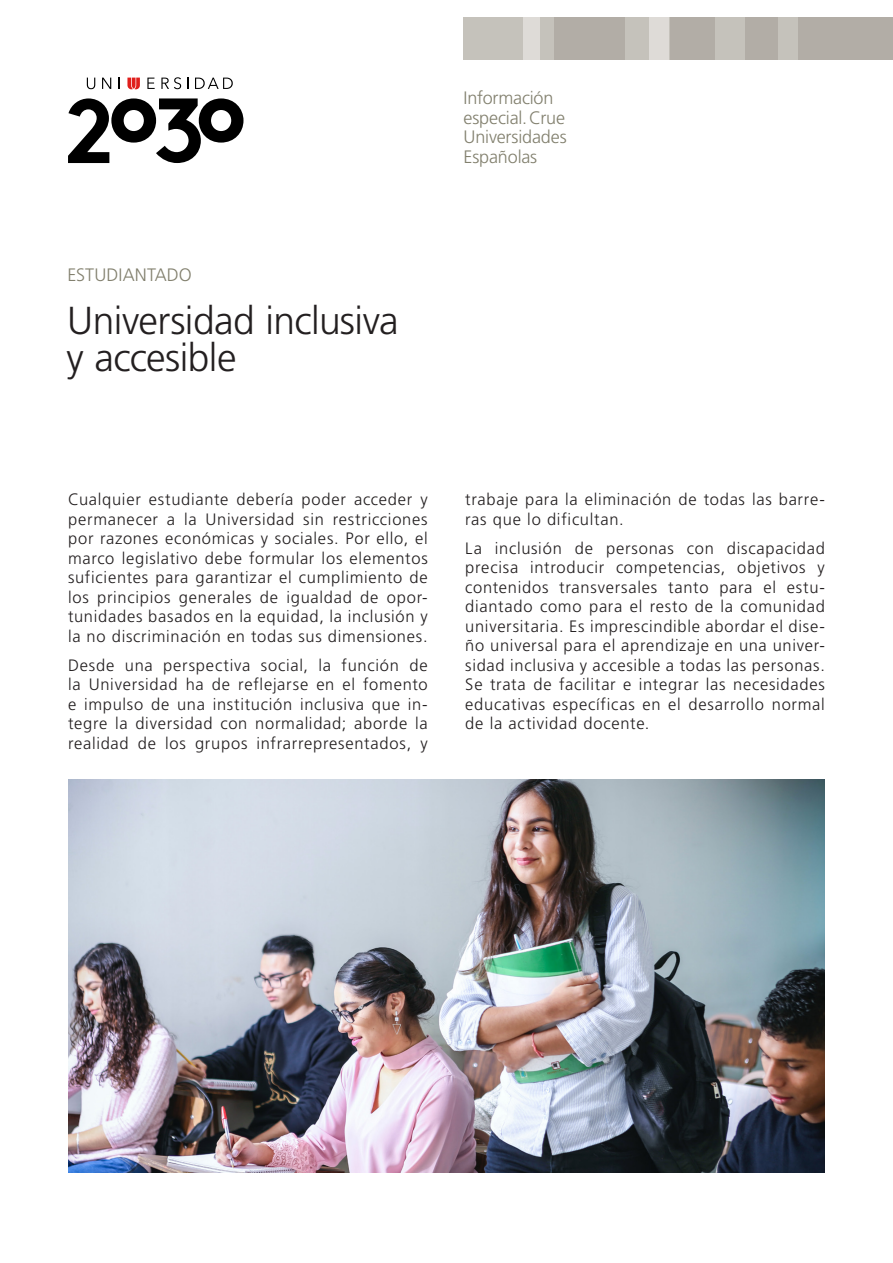
<style>
.page{position:relative;width:893px;height:1263px;background:#fff}
.page>*{position:absolute;margin:0;border:0;box-sizing:border-box;transform-origin:0 0}
.Título{font:300 39px/37.5px "Frutiger LT Std";letter-spacing:-.015em;color:#231f20}
.Entradilla_Título{font:300 18px/19.5px "Frutiger LT Std";letter-spacing:-.01em;color:#82806e}
.Texto_Seguido{font:300 16.5px/19.5px "Frutiger LT Std";letter-spacing:.045em;color:#231f20;text-align:justify}
</style>
<div class="page">
<div style="left:798px;top:17px;width:95px;height:43px;background:#b2ada6"></div>
<div style="left:523px;top:17px;width:18px;height:43px;background:#dedbd7"></div>
<div style="left:463px;top:17px;width:60px;height:43px;background:#c5c2bb"></div>
<div style="left:777px;top:17px;width:21px;height:43px;background:#c5c2bb"></div>
<div style="left:649px;top:17px;width:21px;height:43px;background:#dedbd7"></div>
<div style="left:541px;top:17px;width:13px;height:43px;background:#c5c2bb"></div>
<div style="left:624px;top:17px;width:25px;height:43px;background:#c5c2bb"></div>
<div style="left:554px;top:17px;width:70px;height:43px;background:#b2ada6"></div>
<div style="left:715px;top:17px;width:30px;height:43px;background:#c5c2bb"></div>
<div style="left:745px;top:17px;width:32px;height:43px;background:#b2ada6"></div>
<div style="left:670px;top:17px;width:45px;height:43px;background:#b2ada6"></div>
<svg style="left:68px;top:98px;width:175px;height:65px"></svg>
<svg style="left:87px;top:78px;width:8px;height:11px"></svg>
<svg style="left:102px;top:78px;width:9px;height:11px"></svg>
<svg style="left:147px;top:78px;width:8px;height:11px"></svg>
<svg style="left:161px;top:77px;width:20px;height:12px"></svg>
<svg style="left:195px;top:78px;width:38px;height:11px"></svg>
<svg style="left:127px;top:78px;width:13px;height:11px"></svg>
<img style="left:68px;top:779px;width:757px;height:393px">
<p class="Entradilla_Título" style="left:67px;top:265px;width:126px">ESTUDIANTADO</p>
<p class="Título" style="left:66px;top:302px;width:334px">Universidad inclusiva y accesible</p>
<p class="Entradilla_Título" style="left:463px;top:88px;width:103px">Información especial. Crue</p>
<p class="Entradilla_Título" style="left:463px;top:127px;width:105px">Universidades<br>Españolas</p>
<p class="Texto_Seguido" style="left:68px;top:490px;width:361px">Cualquier estudiante debería poder acceder y permanecer a la Universidad sin restricciones por razones económicas y sociales. Por ello, el marco legislativo debe formular los elementos suficientes para garantizar el cumplimiento de los principios generales de igualdad de opor&shy;tunidades basados en la equidad, la inclusión y la no discriminación en todas sus dimensiones.</p>
<p class="Texto_Seguido" style="left:68px;top:656px;width:361px">Desde una perspectiva social, la función de la Universidad ha de reflejarse en el fomento e impulso de una institución inclusiva que in&shy;tegre la diversidad con normalidad; aborde la realidad de los grupos infrarrepresentados, y</p>
<p class="Texto_Seguido" style="left:465px;top:490px;width:361px">trabaje para la eliminación de todas las barre&shy;ras que lo dificultan.</p>
<p class="Texto_Seguido" style="left:465px;top:539px;width:361px">La inclusión de personas con discapacidad precisa introducir competencias, objetivos y contenidos transversales tanto para el estu&shy;diantado como para el resto de la comunidad universitaria. Es imprescindible abordar el dise&shy;ño universal para el aprendizaje en una univer&shy;sidad inclusiva y accesible a todas las personas.<br>Se trata de facilitar e integrar las necesidades educativas específicas en el desarrollo normal de la actividad docente.</p>
</div>
